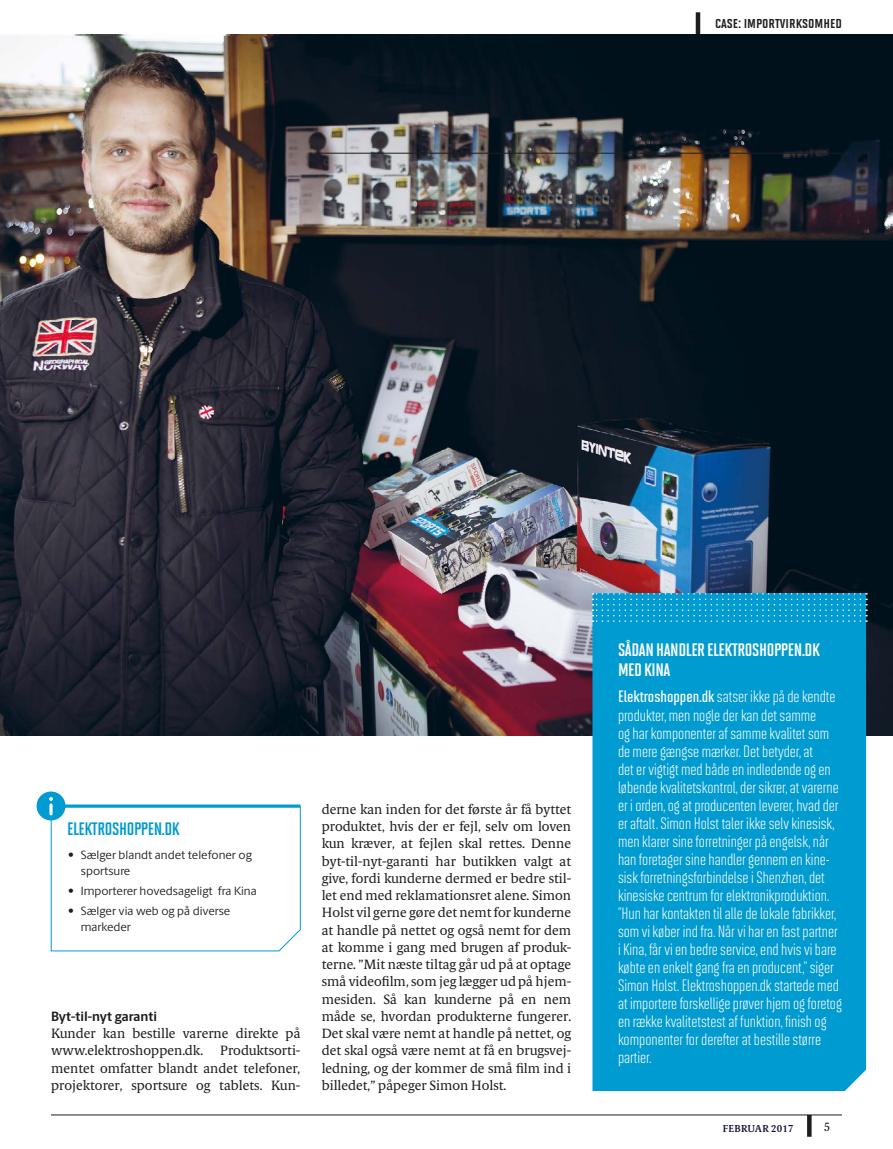
<style>
.page{position:relative;width:893px;height:1149px;background:#fff}
.page>*{position:absolute;margin:0;border:0;box-sizing:border-box;transform-origin:0 0}
.t1{font:18px/19.5px "Solano Gothic MVB Bd Cap";letter-spacing:-.02em;color:#fff}
.t2{font:18px "Solano Gothic MVB Bd Cap";letter-spacing:-.02em;color:#009bd0}
.t3{font:16.5px/18px "Solano Gothic MVB";color:#fff}
.t4{font:15px "Solano Gothic MVB Bd SC";color:#1d1d1b}
.t5{font:13.5px/17.2px "Berling Serif Text";color:#1d1d1b;text-align:justify}
.t6{font:700 13.5px "Berling Sans";color:#1d1d1b}
.t7{font:12px/15.8px "Berling Sans";color:#1d1d1b}
.t8{font:12px "Berling Serif Text";color:#1d1d1b}
.t9{font:600 10.2px "Berling Serif Text";letter-spacing:.02em;color:#131139}
.s1{font-weight:600}
</style>
<div class="page">
<hr style="left:51px;top:1114px;width:791px;height:1px;background:#1d1d1b">
<div style="left:807px;top:1114px;width:5px;height:22px;background:#1d1d1b"></div>
<img style="left:0;top:35px;width:892px;height:699px">
<div style="left:592px;top:593px;width:274px;height:497px;background:#009bd0"></div>
<hr style="left:322px;top:153px;width:520px;height:1px;background:#1d1d1b">
<hr style="left:696px;top:12px;width:4px;height:22px;background:#1d1d1b">
<hr style="left:51px;top:804px;width:249px;height:3px;background:#009bd0">
<div style="left:37px;top:791px;width:28px;height:29px;background:#009bd0;border-radius:50%"></div>
<svg style="left:49px;top:797px;width:4px;height:3px"></svg>
<svg style="left:49px;top:803px;width:4px;height:12px"></svg>
<svg style="left:866px;top:593px;width:1px;height:28px"></svg>
<svg style="left:592px;top:593px;width:268px;height:28px;background:#0fa0d2"></svg>
<svg style="left:51px;top:806px;width:250px;height:145px"></svg>
<p class="t4" style="left:715px;top:15px;width:128px">CASE: IMPORTVIRKSOMHED</p>
<p class="t2" style="left:67px;top:818px;width:114px">ELEKTROSHOPPEN.DK</p>
<p class="t7" style="left:81px;top:846px;width:173px">Sælger blandt andet telefoner og sportsure</p>
<p class="t7" style="left:81px;top:880px;width:177px;line-height:20px">Importerer hovedsageligt fra Kina<br>Sælger via web og på diverse</p>
<p class="t7" style="left:81px;top:918px;width:52px">markeder</p>
<p class="t6" style="left:51px;top:1007px;width:108px">Byt-til-nyt garanti</p>
<p class="t5" style="left:51px;top:1024px;width:251px">Kunder kan bestille varerne direkte på www.elektroshoppen.dk.</p>
<p class="t5" style="left:51px;top:1041px;width:251px;text-indent:169px">Produktsorti&shy;mentet omfatter blandt andet telefoner, projektorer, sportsure og tablets. Kun-</p>
<p class="t5" style="left:322px;top:800px;width:251px">derne kan inden for det første år få byttet produktet, hvis der er fejl, selv om loven kun kræver, at fejlen skal rettes. Denne byt-til-nyt-garanti har butikken valgt at give, fordi kunderne dermed er bedre stil&shy;let end med reklamationsret alene. Simon Holst vil gerne gøre det nemt for kunderne at handle på nettet og også nemt for dem at komme i gang med brugen af produk&shy;terne. ”Mit næste tiltag går ud på at optage små videofilm, som jeg lægger ud på hjem&shy;mesiden. Så kan kunderne på en nem måde se, hvordan produkterne fungerer.<br>Det skal være nemt at handle på nettet, og det skal også være nemt at få en brugsvej&shy;ledning, og der kommer de små film ind i billedet,” påpeger Simon Holst.</p>
<p class="t1" style="left:618px;top:640px;width:203px">SÅDAN HANDLER ELEKTROSHOPPEN.DK<br>MED KINA</p>
<p class="t3" style="left:618px;top:687px;width:225px"><span class="s1">Elektroshoppen.dk</span> satser ikke på de kendte produkter, men nogle der kan det samme<br>og har komponenter af samme kvalitet som de mere gængse mærker. Det betyder, at<br>det er vigtigt med både en indledende og en løbende kvalitetskontrol, der sikrer, at varerne er i orden, og at producenten leverer, hvad der er aftalt. Simon Holst taler ikke selv kinesisk, men klarer sine forretninger på engelsk, når han foretager sine handler gennem en kine&shy;sisk forretningsforbindelse i Shenzhen, det kinesiske centrum for elektronikproduktion. ”Hun har kontakten til alle de lokale fabrikker, som vi køber ind fra. Når vi har en fast partner i Kina, får vi en bedre service, end hvis vi bare købte en enkelt gang fra en producent,” siger Simon Holst. Elektroshoppen.dk startede med at importere forskellige prøver hjem og foretog en række kvalitetstest af funktion, finish og komponenter for derefter at bestille større partier.</p>
<p class="t9" style="left:723px;top:1121px;width:72px">FEBRUAR 2017</p>
<p class="t8" style="left:824px;top:1119px;width:8px">5</p>
</div>
